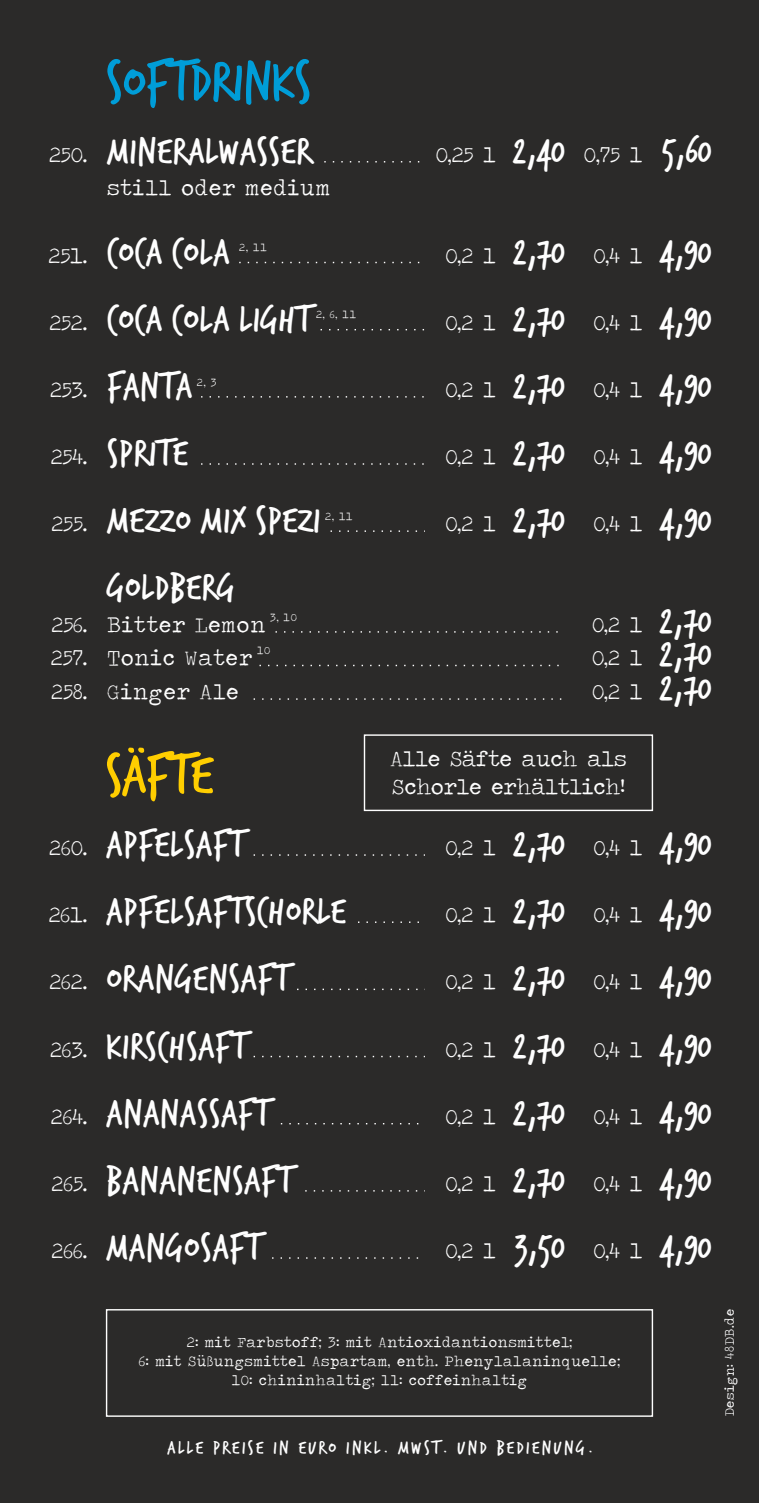
<style>
.page{position:relative;width:759px;height:1503px;background:#fff}
.page>*{position:absolute;margin:0;border:0;box-sizing:border-box;transform-origin:0 0}
.t1{font:60px "Trash Hand";color:#009dd8}
.t2{font:60px "Trash Hand";color:#ffce00}
.t3{font:40px/67.2px "Trash Hand";letter-spacing:.025em;color:#fefefe}
.t4{font:22.5px/33.5px "Traveling Typewriter";color:#fefefe;text-align:justify}
.t5{font:22.5px/33.5px "Traveling Typewriter";letter-spacing:.045em;color:#fefefe}
.t6{font:20px "Trash Hand";letter-spacing:.125em;color:#fefefe}
.t7{font:15px/19px "Traveling Typewriter";letter-spacing:.045em;color:#fefefe;text-align:center}
.t8{font:13.25px "Traveling Typewriter";letter-spacing:.045em;color:#fefefe}
.t9{font:11.25px "Traveling Typewriter";letter-spacing:.09em;color:#fefefe}
.s1{font-family:"Trash Hand";font-size:40px}
</style>
<div class="page">
<div style="left:0;top:0;width:758px;height:1502px;background:#2b2a29"></div>
<svg style="left:324px;top:161px;width:101px;height:1px"></svg>
<svg style="left:320px;top:329px;width:105px;height:1px"></svg>
<svg style="left:239px;top:262px;width:186px;height:1px"></svg>
<svg style="left:201px;top:396px;width:224px;height:1px"></svg>
<svg style="left:201px;top:463px;width:224px;height:2px"></svg>
<svg style="left:330px;top:530px;width:95px;height:2px"></svg>
<svg style="left:358px;top:921px;width:67px;height:2px"></svg>
<svg style="left:253px;top:854px;width:172px;height:1px"></svg>
<svg style="left:297px;top:988px;width:128px;height:2px"></svg>
<svg style="left:253px;top:1055px;width:172px;height:2px"></svg>
<svg style="left:281px;top:1123px;width:144px;height:1px"></svg>
<svg style="left:272px;top:1257px;width:153px;height:1px"></svg>
<svg style="left:305px;top:1190px;width:120px;height:1px"></svg>
<svg style="left:275px;top:631px;width:289px;height:1px"></svg>
<svg style="left:259px;top:665px;width:305px;height:1px"></svg>
<svg style="left:253px;top:698px;width:311px;height:1px"></svg>
<div style="left:106px;top:1309px;width:546px;height:107px;border:1px solid #fefefe"></div>
<div style="left:363px;top:734px;width:289px;height:77px;border:1px solid #fefefe"></div>
<p class="t4" style="left:49px;top:140px;width:39px">250.</p>
<p class="t4" style="left:49px;top:240px;width:40px">251.</p>
<p class="t4" style="left:49px;top:308px;width:39px">252.</p>
<p class="t4" style="left:50px;top:375px;width:38px">253.</p>
<p class="t4" style="left:51px;top:442px;width:38px">254.</p>
<p class="t4" style="left:51px;top:509px;width:37px">255.</p>
<p class="t4" style="left:51px;top:610px;width:38px">256.<br>257.<br>258.</p>
<p class="t4" style="left:49px;top:833px;width:39px">260.</p>
<p class="t4" style="left:49px;top:900px;width:40px">261.</p>
<p class="t4" style="left:49px;top:967px;width:39px">262.</p>
<p class="t4" style="left:50px;top:1034px;width:38px">263.</p>
<p class="t4" style="left:51px;top:1101px;width:38px">264.</p>
<p class="t4" style="left:52px;top:1168px;width:37px">265.</p>
<p class="t4" style="left:52px;top:1236px;width:37px">266.</p>
<h1 class="t1" style="left:106px;top:52px;width:206px">SOFTDRINKS</h1>
<h2 class="t3" style="left:107px;top:119px;width:205px">MINERALWASSER</h2>
<p class="t5" style="left:107px;top:173px;width:224px">still oder medium</p>
<h2 class="t3" style="left:107px;top:220px;width:124px">COCA COLA</h2>
<p class="t9" style="left:239px;top:243px;width:29px">2, 11</p>
<h2 class="t3" style="left:107px;top:287px;width:205px">COCA COLA LIGHT</h2>
<p class="t9" style="left:316px;top:310px;width:42px">2, 6, 11</p>
<h2 class="t3" style="left:107px;top:354px;width:86px">FANTA<br>SPRITE</h2>
<p class="t9" style="left:197px;top:378px;width:21px">2, 3</p>
<h2 class="t3" style="left:107px;top:488px;width:214px">MEZZO MIX SPEZI<br>GOLDBERG</h2>
<p class="t9" style="left:270px;top:613px;width:28px">3, 10</p>
<p class="t9" style="left:325px;top:512px;width:29px">2, 11</p>
<p class="t5" style="left:107px;top:610px;width:160px">Bitter Lemon</p>
<p class="t9" style="left:257px;top:646px;width:15px">10</p>
<p class="t5" style="left:107px;top:643px;width:146px">Tonic Water<br>Ginger Ale</p>
<h1 class="t2" style="left:105px;top:745px;width:109px">SÄFTE</h1>
<h2 class="t3" style="left:106px;top:812px;width:241px">APFELSAFT<br>APFELSAFTSCHORLE<br>ORANGENSAFT<br>KIRSCHSAFT<br>ANANASSAFT<br>BANANENSAFT<br>MANGOSAFT</h2>
<p class="t4" style="left:435px;top:140px;width:130px">0,25 l <span class="s1">2,40</span></p>
<p class="t4" style="left:583px;top:140px;width:129px">0,75 l <span class="s1">5,60</span></p>
<p class="t4" style="left:445px;top:240px;width:120px">0,2 l <span class="s1">2,70</span></p>
<p class="t4" style="left:593px;top:240px;width:119px">0,4 l <span class="s1">4,90</span></p>
<p class="t4" style="left:445px;top:308px;width:120px">0,2 l <span class="s1">2,70</span></p>
<p class="t4" style="left:593px;top:308px;width:119px">0,4 l <span class="s1">4,90</span></p>
<p class="t4" style="left:445px;top:375px;width:120px">0,2 l <span class="s1">2,70</span></p>
<p class="t4" style="left:445px;top:442px;width:120px">0,2 l <span class="s1">2,70</span></p>
<p class="t4" style="left:445px;top:509px;width:120px">0,2 l <span class="s1">2,70</span></p>
<p class="t4" style="left:593px;top:375px;width:119px">0,4 l <span class="s1">4,90</span></p>
<p class="t4" style="left:593px;top:442px;width:119px">0,4 l <span class="s1">4,90</span></p>
<p class="t4" style="left:593px;top:509px;width:119px">0,4 l <span class="s1">4,90</span></p>
<p class="t4" style="left:592px;top:610px;width:120px">0,2 l <span class="s1">2,70<br></span>0,2 l <span class="s1">2,70<br></span>0,2 l <span class="s1">2,70</span></p>
<p class="t4" style="left:390px;top:746px;width:237px;line-height:28.2px">Alle Säfte auch als<br>Schorle erhältlich!</p>
<p class="t4" style="left:445px;top:833px;width:120px">0,2 l <span class="s1">2,70</span></p>
<p class="t4" style="left:593px;top:833px;width:119px">0,4 l <span class="s1">4,90</span></p>
<p class="t4" style="left:445px;top:900px;width:120px">0,2 l <span class="s1">2,70</span></p>
<p class="t4" style="left:593px;top:900px;width:119px">0,4 l <span class="s1">4,90</span></p>
<p class="t4" style="left:445px;top:967px;width:120px">0,2 l <span class="s1">2,70</span></p>
<p class="t4" style="left:445px;top:1034px;width:120px">0,2 l <span class="s1">2,70</span></p>
<p class="t4" style="left:445px;top:1101px;width:120px">0,2 l <span class="s1">2,70</span></p>
<p class="t4" style="left:593px;top:967px;width:119px">0,4 l <span class="s1">4,90</span></p>
<p class="t4" style="left:593px;top:1034px;width:119px">0,4 l <span class="s1">4,90</span></p>
<p class="t4" style="left:593px;top:1101px;width:119px">0,4 l <span class="s1">4,90</span></p>
<p class="t4" style="left:445px;top:1168px;width:120px">0,2 l <span class="s1">2,70</span></p>
<p class="t4" style="left:593px;top:1168px;width:119px">0,4 l <span class="s1">4,90</span></p>
<p class="t4" style="left:445px;top:1236px;width:120px">0,2 l <span class="s1">3,50</span></p>
<p class="t4" style="left:593px;top:1236px;width:119px">0,4 l <span class="s1">4,90</span></p>
<p class="t7" style="left:139px;top:1334px;width:482px">2: mit Farbstoff; 3: mit Antioxidantionsmittel ;<br>6: mit Süßungsmittel Aspartam, enth. Phenylalaninquelle;<br>10: chininhaltig; 11: coffeinhaltig</p>
<p class="t6" style="left:167px;top:1438px;width:426px">ALLE PREISE IN EURO INKL. MWST. UND BEDIENUNG.</p>
<p class="t8" style="left:724px;top:1416px;width:109px;rotate:-90deg">Design: 48DB.de</p>
</div>
